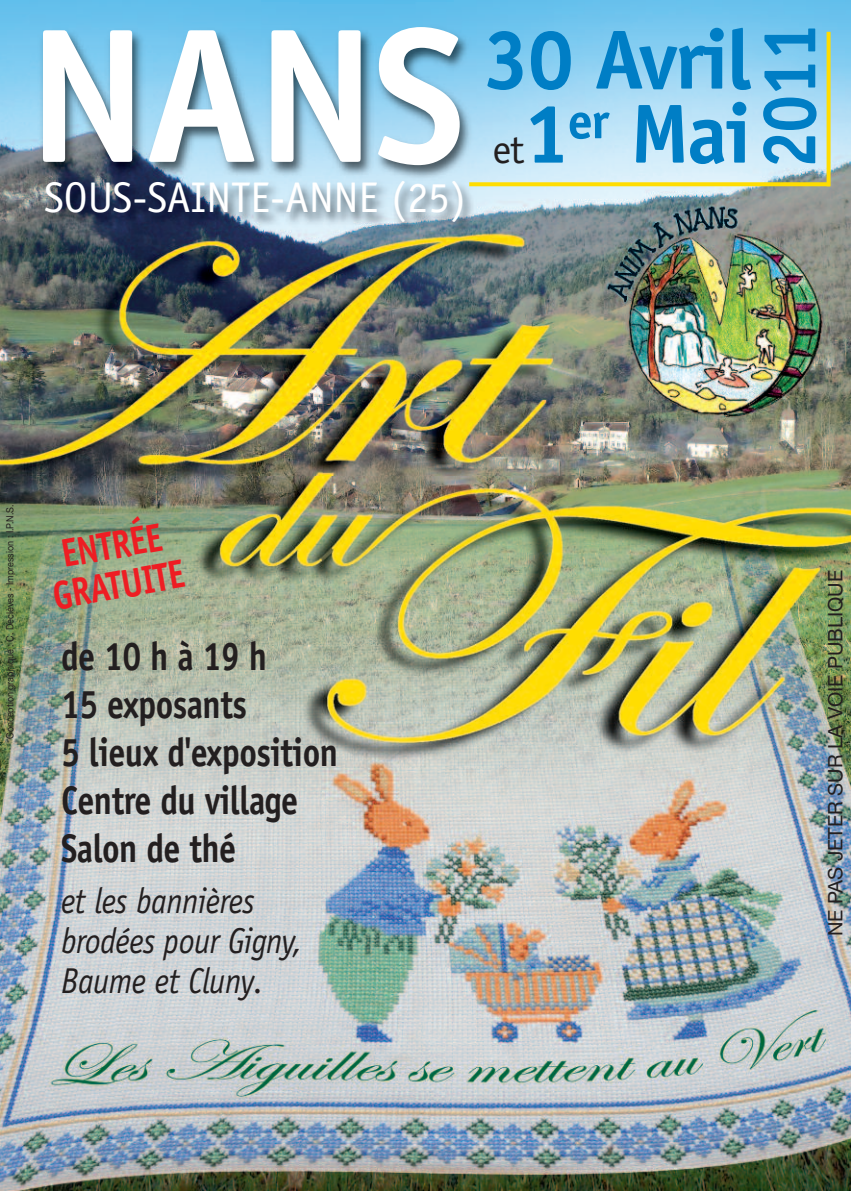
<style>
.page{position:relative;width:851px;height:1191px;background:#fff}
.page>*{position:absolute;margin:0;border:0;box-sizing:border-box;transform-origin:0 0}
.t1{font:700 192px "Officina Sans";color:#fff}
.t2{font:700 84px/74px "Officina Sans";letter-spacing:-.03em;color:#007ec5}
.t3{font:700 76px "Officina Sans";color:#007ec5;scale:.9 1}
.t4{font:43px "Officina Sans";color:#fff}
.t5{font:700 40px/48px "Officina Sans";letter-spacing:-.015em;color:#231f20;scale:.85 1}
.t6{font:700 40px/40px "Officina Sans";color:#ee1d23;text-align:center;scale:.85 1}
.t7{font:italic 36px/40px "Officina Sans";letter-spacing:-.015em;color:#231f20;scale:.9 1}
.t8{font:20px "Helvetica Neue";color:#231f20}
.t9{font:10px "Helvetica Neue";color:#231f20;scale:.9 1}
.s1{font-weight:400;font-size:40px;color:#231f20}
</style>
<div class="page">
<img style="left:0;top:0;width:850px;height:1191px">
<img style="left:0;top:0;width:603px;height:475px">
<svg style="left:826px;top:32px;width:4px;height:154px"></svg>
<svg style="left:469px;top:182px;width:360px;height:4px"></svg>
<h1 class="t1" style="left:27px;top:24px;width:440px">NANS</h1>
<p class="t4" style="left:44px;top:181px;width:423px">SOUS-SAINTE-ANNE (25)</p>
<h2 class="t2" style="left:483px;top:30px;width:270px">30 Avril <span class="s1">et</span>1<sup>er</sup> Mai</h2>
<h3 class="t3" style="left:760px;top:169px;width:164px;rotate:-90deg">2011</h3>
<p class="t9" style="left:6px;top:739px;width:262px;rotate:-90deg">Conception graphique : C. Declèves - Impression : I.P.N.S.</p>
<p class="t6" style="left:43px;top:540px;width:158px;rotate:-10deg">ENTRÉE<br>GRATUITE</p>
<p class="t5" style="left:61px;top:635px;width:327px">de10hà19h<br>15 exposants<br>5 lieux d'exposition<br>Centre du village<br>Salon de thé</p>
<p class="t7" style="left:61px;top:883px;width:270px">et les bannières brodées pour Gigny,<br>Baume et Cluny.</p>
<p class="t8" style="left:828px;top:936px;width:368px;rotate:-90deg">NE PAS JETER SUR LA VOIE PUBLIQUE</p>
</div>
